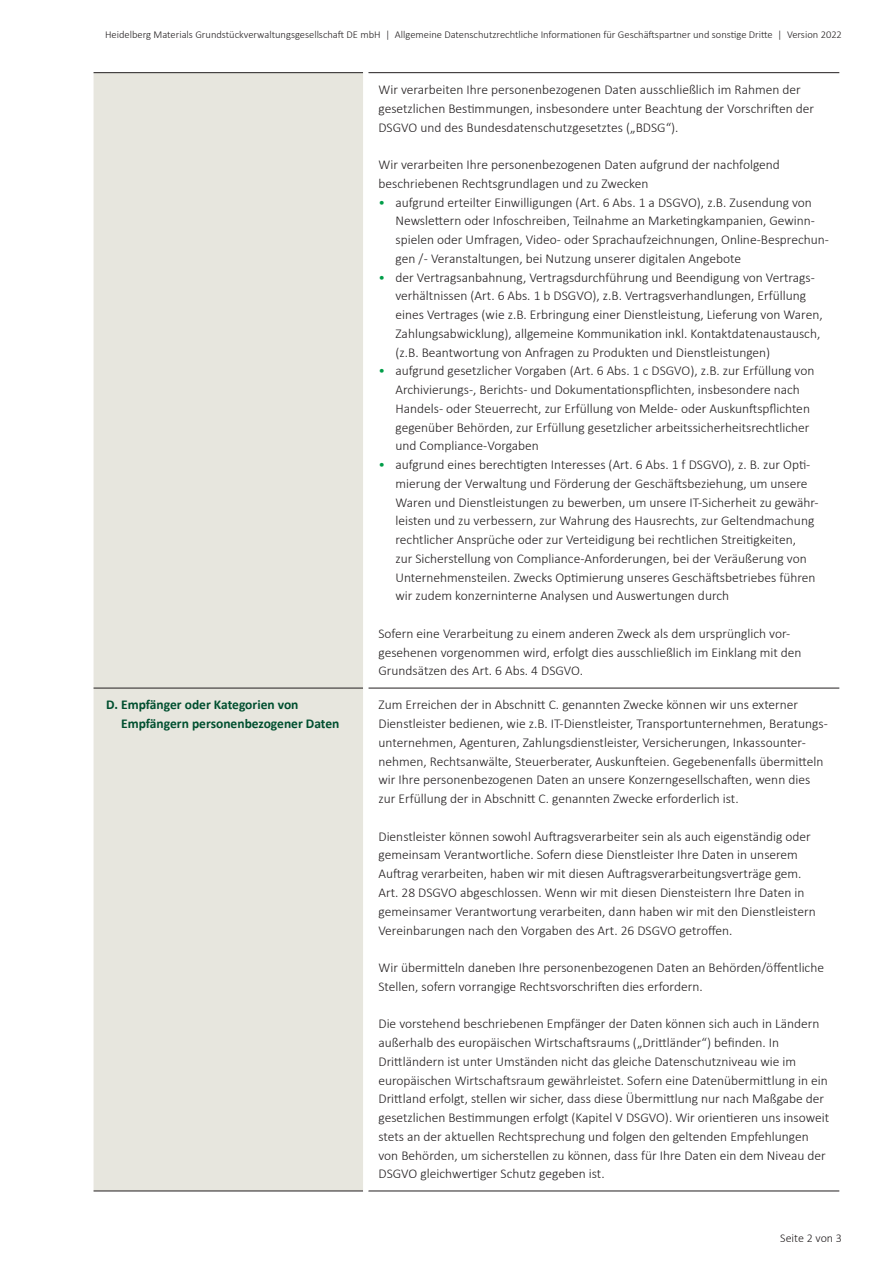
<style>
.page{position:relative;width:893px;height:1263px;background:#fff}
.page>*{position:absolute;margin:0;border:0;box-sizing:border-box;transform-origin:0 0}
.t1{font:300 13.5px/18.8px "Calibri";color:#231f20}
.t2{font:700 13.5px/18.8px "Calibri";color:#004f2f}
.t3{font:300 12px "Calibri";color:#231f20}
.t4{font:300 10.5px "Calibri";color:#231f20}
.s1{color:#009d48}
</style>
<div class="page">
<div style="left:94px;top:73px;width:269px;height:1117px;background:#e7e6de"></div>
<hr style="left:94px;top:72px;width:269px;height:1px;background:#231f20">
<hr style="left:368px;top:72px;width:471px;height:1px;background:#231f20">
<hr style="left:94px;top:688px;width:269px;height:1px;background:#231f20">
<hr style="left:368px;top:688px;width:471px;height:1px;background:#231f20">
<hr style="left:94px;top:1190px;width:269px;height:1px;background:#231f20">
<hr style="left:368px;top:1190px;width:471px;height:1px;background:#231f20">
<p class="t4" style="left:105px;top:28px;width:738px">Heidelberg Materials Grundstückverwaltungsgesellschaft DE mbH | Allgemeine Datenschutzrechtliche Informationen für Geschäftspartner und sonstige Dritte | Version 2022</p>
<p class="t1" style="left:378px;top:80px;width:437px">Wir verarbeiten Ihre personenbezogenen Daten ausschließlich im Rahmen der gesetzlichen Bestimmungen, insbesondere unter Beachtung der Vorschriften der<br>DSGVO und des Bundesdatenschutzgesetztes („BDSG“).</p>
<p class="t1" style="left:378px;top:155px;width:403px">Wir verarbeiten Ihre personenbezogenen Daten aufgrund der nachfolgend beschriebenen Rechtsgrundlagen und zu Zwecken</p>
<p class="t1" style="left:395px;top:193px;width:435px;text-indent:-17px"><span class="s1">•</span> aufgrund erteilter Einwilligungen (Art. 6 Abs. 1 a DSGVO), z.B. Zusendung von Newslettern oder Infoschreiben, Teilnahme an Marketingkampanien, Gewinn&shy;spielen oder Umfragen, Video- oder Sprachaufzeichnungen, Online-Besprechun&shy;gen / - Veranstaltungen, bei Nutzung unserer digitalen Angebote</p>
<p class="t1" style="left:395px;top:268px;width:429px;text-indent:-17px"><span class="s1">•</span> der Vertragsanbahnung, Vertragsdurchführung und Beendigung von Vertrags&shy;verhältnissen (Art. 6 Abs. 1 b DSGVO), z.B. Vertragsverhandlungen, Erfüllung eines Vertrages (wie z.B. Erbringung einer Dienstleistung, Lieferung von Waren, Zahlungsabwicklung), allgemeine Kommunikation inkl. Kontaktdatenaustausch, (z.B. Beantwortung von Anfragen zu Produkten und Dienstleistungen)</p>
<p class="t1" style="left:395px;top:361px;width:420px;text-indent:-17px"><span class="s1">•</span> aufgrund gesetzlicher Vorgaben (Art. 6 Abs. 1 c DSGVO), z.B. zur Erfüllung von Archivierungs-, Berichts- und Dokumentationspflichten, insbesondere nach Handels- oder Steuerrecht, zur Erfüllung von Melde- oder Auskunftspflichten gegenüber Behörden, zur Erfüllung gesetzlicher arbeitssicherheitsrechtlicher und Compliance-Vorgaben</p>
<p class="t1" style="left:395px;top:455px;width:425px;text-indent:-17px"><span class="s1">•</span> aufgrund eines berechtigten Interesses (Art. 6 Abs. 1 f DSGVO), z. B. zur Opti&shy;mierung der Verwaltung und Förderung der Geschäftsbeziehung, um unsere Waren und Dienstleistungen zu bewerben, um unsere IT-Sicherheit zu gewähr&shy;leisten und zu verbessern, zur Wahrung des Hausrechts, zur Geltendmachung rechtlicher Ansprüche oder zur Verteidigung bei rechtlichen Streitigkeiten,<br>zur Sicherstellung von Compliance-Anforderungen, bei der Veräußerung von Unternehmensteilen. Zwecks Optimierung unseres Geschäftsbetriebes führen wir zudem konzerninterne Analysen und Auswertungen durch</p>
<p class="t1" style="left:378px;top:624px;width:425px">Sofern eine Verarbeitung zu einem anderen Zweck als dem ursprünglich vor&shy;gesehenen vorgenommen wird, erfolgt dies ausschließlich im Einklang mit den<br>Grundsätzen des Art. 6 Abs. 4 DSGVO.</p>
<p class="t2" style="left:121px;top:695px;width:220px;text-indent:-15px">D. Empfänger oder Kategorien von<br>Empfängern personenbezogener Daten</p>
<p class="t1" style="left:378px;top:695px;width:451px">Zum Erreichen der in Abschnitt C. genannten Zwecke können wir uns externer Dienstleister bedienen, wie z.B. IT-Dienstleister, Transportunternehmen, Beratungs&shy;unternehmen, Agenturen, Zahlungsdienstleister, Versicherungen, Inkassounter&shy;nehmen, Rechtsanwälte, Steuerberater, Auskunfteien. Gegebenenfalls übermitteln wir Ihre personenbezogenen Daten an unsere Konzerngesellschaften, wenn dies zur Erfüllung der in Abschnitt C. genannten Zwecke erforderlich ist.</p>
<p class="t1" style="left:378px;top:827px;width:439px">Dienstleister können sowohl Auftragsverarbeiter sein als auch eigenständig oder gemeinsam Verantwortliche. Sofern diese Dienstleister Ihre Daten in unserem Auftrag verarbeiten, haben wir mit diesen Auftragsverarbeitungsverträge gem.<br>Art. 28 DSGVO abgeschlossen. Wenn wir mit diesen Diensteistern Ihre Daten in gemeinsamer Verantwortung verarbeiten, dann haben wir mit den Dienstleistern Vereinbarungen nach den Vorgaben des Art. 26 DSGVO getroffen.</p>
<p class="t1" style="left:378px;top:958px;width:447px">Wir übermitteln daneben Ihre personenbezogenen Daten an Behörden/öffentliche<br>Stellen, sofern vorrangige Rechtsvorschriften dies erfordern.</p>
<p class="t1" style="left:378px;top:1014px;width:452px">Die vorstehend beschriebenen Empfänger der Daten können sich auch in Ländern außerhalb des europäischen Wirtschaftsraums („Drittländer“) befinden. In Drittländern ist unter Umständen nicht das gleiche Datenschutzniveau wie im europäischen Wirtschaftsraum gewährleistet. Sofern eine Datenübermittlung in ein Drittland erfolgt, stellen wir sicher, dass diese Übermittlung nur nach Maßgabe der gesetzlichen Bestimmungen erfolgt (Kapitel V DSGVO). Wir orientieren uns insoweit stets an der aktuellen Rechtsprechung und folgen den geltenden Empfehlungen von Behörden, um sicherstellen zu können, dass für Ihre Daten ein dem Niveau der DSGVO gleichwertiger Schutz gegeben ist.</p>
<p class="t3" style="left:780px;top:1230px;width:63px">Seite 2 von 3</p>
</div>
